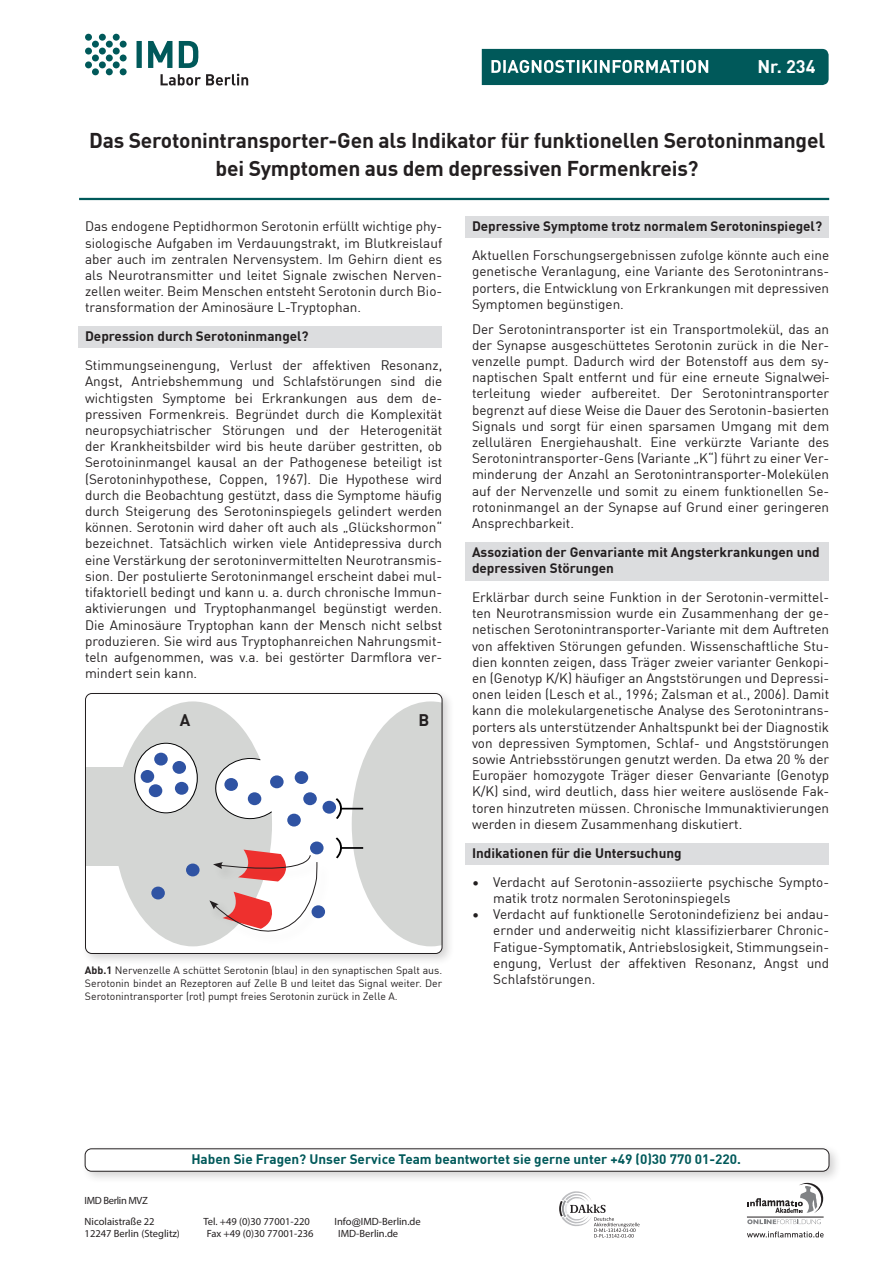
<style>
.page{position:relative;width:893px;height:1263px;background:#fff}
.page>*{position:absolute;margin:0;border:0;box-sizing:border-box;transform-origin:0 0}
.t1{font:700 21px/28.5px "DIN Pro";letter-spacing:-.01em;color:#231f20;text-align:center}
.t2{font:700 18px "DIN Pro";color:#fff}
.t3{font:700 16.5px "DIN Pro";color:#231f20}
.t4{font:13.5px/16.2px "DIN Pro";color:#231f20;text-align:justify}
.t5{font:700 13.5px/16.2px "DIN Pro";color:#231f20}
.t6{font:700 13.5px "DIN Pro";color:#00595a}
.t7{font:10.5px/12.6px "DIN Pro";color:#231f20;text-align:justify}
.t8{font:10.5px/20.5px "Myriad Pro";color:#231f20}
.s1{font-weight:700}
.s2{font-family:"Century Gothic"}
.s3{font-family:"Arial";font-size:9px}
</style>
<div class="page">
<svg style="left:559px;top:1191px;width:80px;height:46px"></svg>
<svg style="left:747px;top:1231px;width:77px;height:6px"></svg>
<svg style="left:747px;top:1184px;width:76px;height:29px"></svg>
<svg style="left:747px;top:1219px;width:74px;height:5px"></svg>
<hr style="left:747px;top:1217px;width:77px;height:1px;background:#231f20">
<div style="left:79px;top:327px;width:363px;height:21px;background:#dcdddf"></div>
<div style="left:466px;top:216px;width:363px;height:21px;background:#dcdddf"></div>
<div style="left:466px;top:542px;width:363px;height:38px;background:#dcdddf"></div>
<div style="left:466px;top:843px;width:363px;height:21px;background:#dcdddf"></div>
<div style="left:81px;top:689px;width:374px;height:277px;background:#231f20;opacity:.2"></div>
<div style="left:85px;top:693px;width:357px;height:260px;background:#fff;border-radius:6px"></div>
<div style="left:85px;top:767px;width:40px;height:99px;background:#d4d6d4"></div>
<div style="left:323px;top:801px;width:13px;height:13px;background:#2f53a3;border-radius:50%"></div>
<svg style="left:310px;top:841px;width:14px;height:13px"></svg>
<svg style="left:334px;top:701px;width:106px;height:245px"></svg>
<div style="left:85px;top:693px;width:357px;height:261px;border:1px solid #231f20;border-radius:6px"></div>
<div style="left:208px;top:861px;width:123px;height:85px;background:#231f20;opacity:.2"></div>
<svg style="left:118px;top:701px;width:200px;height:246px"></svg>
<hr style="left:79px;top:198px;width:750px;height:2px;background:#00595a">
<div style="left:81px;top:1144px;width:761px;height:40px;background:#231f20;opacity:.2"></div>
<div style="left:85px;top:1149px;width:744px;height:22px;background:#fff;border-radius:6px"></div>
<div style="left:85px;top:1148px;width:744px;height:23px;border:1px solid #231f20;border-radius:6px"></div>
<svg style="left:137px;top:41px;width:62px;height:27px"></svg>
<svg style="left:161px;top:74px;width:87px;height:11px"></svg>
<svg style="left:85px;top:34px;width:42px;height:41px"></svg>
<svg style="left:482px;top:49px;width:347px;height:36px;background:#1c6b6c"></svg>
<h2 class="t2" style="left:757px;top:53px;width:60px">Nr. 234</h2>
<h1 class="t1" style="left:89px;top:125px;width:737px">Das Serotonintransporter-Gen als Indikator für funktionellen Serotoninmangel bei Symptomen aus dem depressiven Formenkreis?</h1>
<p class="t4" style="left:85px;top:217px;width:359px">Das endogene Peptidhormon Serotonin erfüllt wichtige phy&shy;siologische Aufgaben im Verdauungstrakt, im Blutkreislauf aber auch im zentralen Nervensystem. Im Gehirn dient es als Neurotransmitter und leitet Signale zwischen Nerven&shy;zellen weiter. Beim Menschen entsteht Serotonin durch Bio&shy;transformation der Aminosäure L-Tryptophan.</p>
<p class="t5" style="left:85px;top:327px;width:225px">Depression durch Serotoninmangel?</p>
<p class="t4" style="left:85px;top:356px;width:359px">Stimmungseinengung, Verlust der affektiven Resonanz, Angst, Antriebshemmung und Schlafstörungen sind die wichtigsten Symptome bei Erkrankungen aus dem de&shy;pressiven Formenkreis. Begründet durch die Komplexität neuropsychiatrischer Störungen und der Heterogenität der Krankheitsbilder wird bis heute darüber gestritten, ob Serotoininmangel kausal an der Pathogenese beteiligt ist (Serotoninhypothese, Coppen, 1967). Die Hypothese wird durch die Beobachtung gestützt, dass die Symptome häufig durch Steigerung des Serotoninspiegels gelindert werden können. Serotonin wird daher oft auch als „Glückshormon“ bezeichnet. Tatsächlich wirken viele Antidepressiva durch eine Verstärkung der serotoninvermittelten Neurotransmis&shy;sion. Der postulierte Serotoninmangel erscheint dabei mul&shy;tifaktoriell bedingt und kann u. a. durch chronische Immun&shy;aktivierungen und Tryptophanmangel begünstigt werden.<br>Die Aminosäure Tryptophan kann der Mensch nicht selbst produzieren. Sie wird aus Tryptophanreichen Nahrungsmit&shy;teln aufgenommen, was v.a. bei gestörter Darmflora ver&shy;mindert sein kann.</p>
<p class="t3" style="left:180px;top:707px;width:12px">A</p>
<p class="t3" style="left:419px;top:707px;width:12px">B</p>
<p class="t7" style="left:85px;top:964px;width:359px"><span class="s1">Abb.1</span> Nervenzelle A schüttet Serotonin (blau) in den synaptischen Spalt aus.<br>Serotonin bindet an Rezeptoren auf Zelle B und leitet das Signal weiter. Der Serotonintransporter (rot) pumpt freies Serotonin zurück in Zelle A.</p>
<p class="t5" style="left:472px;top:217px;width:352px">Depressive Symptome trotz normalem Serotoninspiegel?</p>
<p class="t4" style="left:472px;top:246px;width:359px">Aktuellen Forschungsergebnissen zufolge könnte auch eine genetische Veranlagung, eine Variante des Serotonintrans&shy;porters, die Entwicklung von Erkrankungen mit depressiven Symptomen begünstigen.</p>
<p class="t4" style="left:472px;top:320px;width:359px">Der Serotonintransporter ist ein Transportmolekül, das an der Synapse ausgeschüttetes Serotonin zurück in die Ner&shy;venzelle pumpt. Dadurch wird der Botenstoff aus dem sy&shy;naptischen Spalt entfernt und für eine erneute Signal<span class="s2">wei&shy;</span>terleitung wieder aufbereitet. Der Serotonintransporter begrenzt auf diese Weise die Dauer des Serotonin-basierten Signals und sorgt für einen sparsamen Umgang mit dem zellulären Energiehaushalt. Eine verkürzte Variante des Serotonintransporter-Gens (Variante „K“) führt zu einer Ver&shy;minderung der Anzahl an Serotonintransporter-Molekülen auf der Nervenzelle und somit zu einem funktionellen Se&shy;rotoninmangel an der Synapse auf Grund einer geringeren Ansprechbarkeit.</p>
<p class="t5" style="left:472px;top:543px;width:349px">Assoziation der Genvariante mit Angsterkrankungen und depressiven Störungen</p>
<p class="t4" style="left:472px;top:588px;width:359px">Erklärbar durch seine Funktion in der Serotonin-vermittel&shy;ten Neurotransmission wurde ein Zusammenhang der ge&shy;netischen Serotonintransporter-Variante mit dem Auftreten von affektiven Störungen gefunden. Wissenschaftliche Stu&shy;dien konnten zeigen, dass Träger zweier varianter Genkopi&shy;en (Genotyp K/K) häufiger an Angststörungen und Depressi&shy;onen leiden (Lesch et al., 1996; Zalsman et al., 2006). Damit kann die molekulargenetische Analyse des Serotonintrans&shy;porters als unterstützender Anhaltspunkt bei der Diagnostik von depressiven Symptomen, Schlaf- und Angststörungen sowie Antriebsstörungen genutzt werden. Da etwa 20 % der Europäer homozygote Träger dieser Genvariante (Genotyp K/K) sind, wird deutlich, dass hier weitere auslösende Fak&shy;toren hinzutreten müssen. Chronische Immunaktivierungen werden in diesem Zusammenhang diskutiert.</p>
<p class="t5" style="left:472px;top:844px;width:211px">Indikationen für die Untersuchung</p>
<p class="t4" style="left:493px;top:873px;width:337px;text-indent:-21px">• Verdacht auf Serotonin-assoziierte psychische Sympto&shy;matik trotz normalen Serotoninspiegels</p>
<p class="t4" style="left:493px;top:905px;width:337px;text-indent:-21px">• Verdacht auf funktionelle Serotonindefizienz bei andau&shy;ernder und anderweitig nicht klassifizierbarer Chronic-Fatigue-Symptomatik, Antriebslosigkeit, Stimmungsein&shy;engung, Verlust der affektiven Resonanz, Angst und Schlafstörungen.</p>
<p class="t8" style="left:85px;top:1190px;width:72px">IMD Berlin MVZ<br>Nicolaistraße 22</p>
<p class="t6" style="left:191px;top:1149px;width:551px">Haben Sie Fragen? Unser Service Team beantwortet sie gerne unter +49 (0)30 770 01-220.</p>
<p class="t8" style="left:203px;top:1211px;width:108px">Tel. +49 (0)30 77001-220</p>
<p class="t8" style="left:334px;top:1211px;width:88px">Info<span class="s3">@</span>IMD-Berlin.de</p>
<p class="t8" style="left:85px;top:1223px;width:97px">12247 Berlin (Steglitz)</p>
<p class="t8" style="left:207px;top:1223px;width:108px">Fax +49 (0)30 77001-236</p>
<p class="t8" style="left:338px;top:1223px;width:62px">IMD-Berlin.de</p>
</div>
